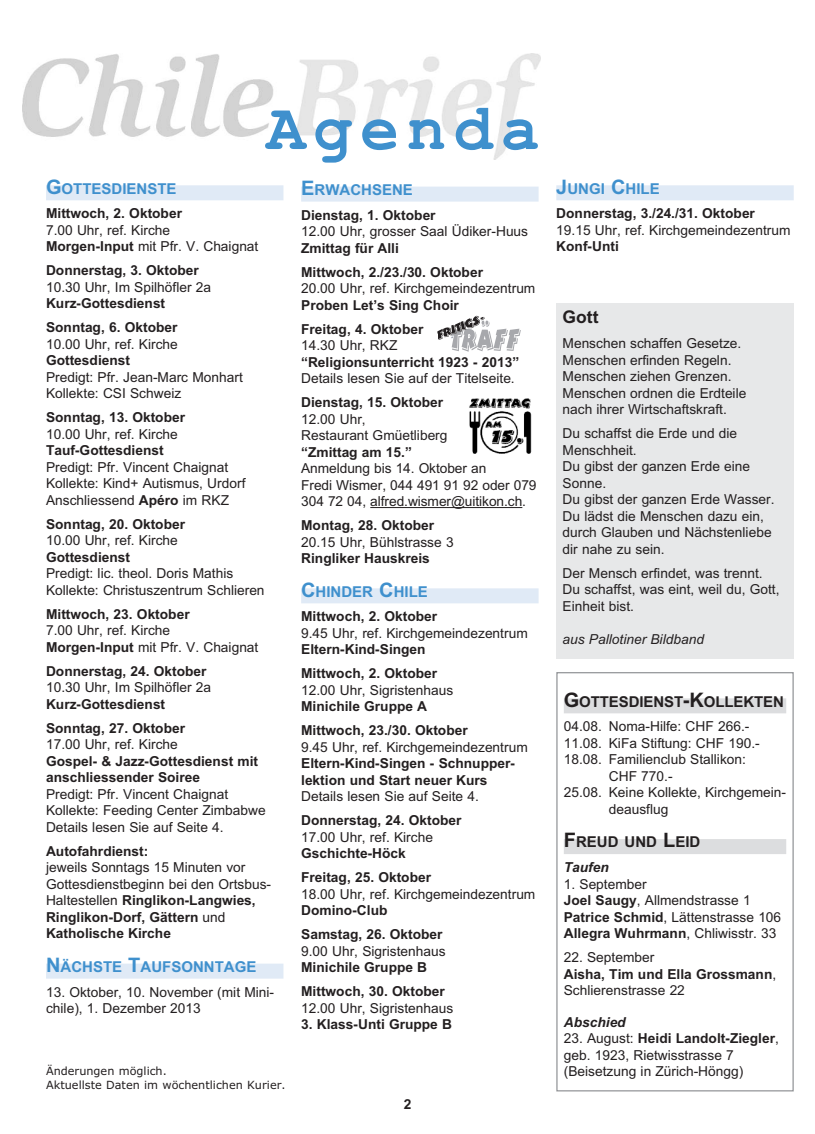
<style>
.page{position:relative;width:815px;height:1134px;background:#fff}
.page>*{position:absolute;margin:0;border:0;box-sizing:border-box;transform-origin:0 0}
.t1{font:700 65px "Courier New";letter-spacing:.12em;color:#3f90cd}
.t2{font:700 17.5px "Arial";color:#231f20}
.t3{font:700 15px "Arial";color:#3f90cd}
.t4{font:700 15px "Arial";letter-spacing:-.005em;color:#231f20}
.t5{font:13.75px/16.5px "Arial";color:#231f20}
.t6{font:700 13.75px/24px "Arial";color:#231f20}
.t7{font:italic 13.75px "Arial";color:#231f20}
.t8{font:italic 700 13.75px "Arial";color:#231f20}
.t9{font:11.25px/13.5px "Verdana";color:#231f20}
.s1{font-size:20px}
.s2{font-weight:700}
</style>
<div class="page">
<div style="left:46px;top:185px;width:237px;height:15px;background:#e0eaf6"></div>
<div style="left:46px;top:964px;width:237px;height:15px;background:#e0eaf6"></div>
<div style="left:301px;top:187px;width:238px;height:15px;background:#e0eaf6"></div>
<hr style="left:370px;top:507px;width:152px;height:1px;background:#231f20">
<div style="left:301px;top:588px;width:238px;height:15px;background:#e0eaf6"></div>
<img style="left:22px;top:54px;width:518px;height:105px">
<div style="left:556px;top:185px;width:238px;height:15px;background:#e0eaf6"></div>
<svg style="left:437px;top:316px;width:84px;height:36px"></svg>
<img style="left:469px;top:398px;width:62px;height:56px">
<div style="left:556px;top:672px;width:238px;height:419px;border:1px solid #939598"></div>
<div style="left:564px;top:698px;width:222px;height:15px;background:#dcdddf"></div>
<div style="left:564px;top:839px;width:222px;height:15px;background:#dcdddf"></div>
<div style="left:556px;top:304px;width:238px;height:355px;background:#e7e8e9"></div>
<h1 class="t1" style="left:267px;top:89px;width:275px">Agenda</h1>
<p class="t3" style="left:46px;top:180px;width:132px"><span class="s1">G</span>OTTESDIENSTE</p>
<p class="t6" style="left:46px;top:202px;width:137px">Mittwoch, 2. Oktober</p>
<p class="t5" style="left:46px;top:222px;width:214px">7.00 Uhr, ref. Kirche<br><span class="s2">Morgen-Input</span> mit Pfr. V. Chaignat</p>
<p class="t6" style="left:46px;top:259px;width:154px">Donnerstag, 3. Oktober</p>
<p class="t5" style="left:46px;top:279px;width:167px">10.30 Uhr, Im Spilhöfler 2a</p>
<p class="t6" style="left:46px;top:292px;width:133px">Kurz-Gottesdienst<br>Sonntag, 6. Oktober</p>
<p class="t5" style="left:46px;top:336px;width:133px">10.00 Uhr, ref. Kirche</p>
<p class="t6" style="left:46px;top:349px;width:86px">Gottesdienst</p>
<p class="t5" style="left:46px;top:369px;width:198px">Predigt: Pfr. Jean-Marc Monhart<br>Kollekte: CSI Schweiz</p>
<p class="t6" style="left:46px;top:406px;width:141px">Sonntag, 13. Oktober</p>
<p class="t5" style="left:46px;top:426px;width:133px">10.00 Uhr, ref. Kirche</p>
<p class="t6" style="left:46px;top:439px;width:119px">Tauf-Gottesdienst</p>
<p class="t5" style="left:46px;top:459px;width:201px">Predigt: Pfr. Vincent Chaignat<br>Kollekte: Kind+ Autismus, Urdorf<br>Anschliessend <span class="s2">Apéro</span> im RKZ</p>
<p class="t6" style="left:46px;top:512px;width:141px">Sonntag, 20. Oktober</p>
<p class="t5" style="left:46px;top:532px;width:133px">10.00 Uhr, ref. Kirche</p>
<p class="t6" style="left:46px;top:545px;width:86px">Gottesdienst</p>
<p class="t5" style="left:46px;top:565px;width:220px">Predigt: lic. theol. Doris Mathis<br>Kollekte: Christuszentrum Schlieren</p>
<p class="t6" style="left:46px;top:602px;width:145px">Mittwoch, 23. Oktober</p>
<p class="t5" style="left:46px;top:622px;width:214px">7.00 Uhr, ref. Kirche<br><span class="s2">Morgen-Input</span> mit Pfr. V. Chaignat</p>
<p class="t6" style="left:46px;top:659px;width:162px">Donnerstag, 24. Oktober</p>
<p class="t5" style="left:46px;top:679px;width:167px">10.30 Uhr, Im Spilhöfler 2a</p>
<p class="t6" style="left:46px;top:692px;width:141px">Kurz-Gottesdienst<br>Sonntag, 27. Oktober</p>
<p class="t5" style="left:46px;top:736px;width:133px">17.00 Uhr, ref. Kirche</p>
<p class="t6" style="left:46px;top:753px;width:214px;line-height:16.5px">Gospel- &amp; Jazz-Gottesdienst mit anschliessender Soiree</p>
<p class="t5" style="left:46px;top:786px;width:221px">Predigt: Pfr. Vincent Chaignat<br>Kollekte: Feeding Center Zimbabwe<br>Details lesen Sie auf Seite 4.</p>
<p class="t6" style="left:46px;top:839px;width:104px">Autofahrdienst:</p>
<p class="t5" style="left:46px;top:859px;width:227px">jeweils Sonntags 15 Minuten vor<br>Gottesdienstbeginn bei den Ortsbus-<br>Haltestellen <span class="s2">Ringlikon-Langwies,<br>Ringlikon-Dorf, Gättern</span> und<br><span class="s2">Katholische Kirche</span></p>
<p class="t3" style="left:46px;top:958px;width:212px"><span class="s1">N</span>ÄCHSTE <span class="s1">T</span>AUFSONNTAGE</p>
<p class="t5" style="left:46px;top:983px;width:230px">13. Oktober, 10. November (mit Mini&shy;chile), 1. Dezember 2013</p>
<p class="t9" style="left:46px;top:1065px;width:241px">Änderungen möglich.<br>Aktuellste Daten im wöchentlichen Kurier.</p>
<p class="t3" style="left:301px;top:181px;width:113px"><span class="s1">E</span>RWACHSENE</p>
<p class="t6" style="left:301px;top:203px;width:136px">Dienstag, 1. Oktober</p>
<p class="t5" style="left:301px;top:223px;width:228px">12.00 Uhr, grosser Saal Üdiker-Huus</p>
<p class="t6" style="left:301px;top:236px;width:183px">Zmittag für Alli<br>Mittwoch, 2./23./30. Oktober</p>
<p class="t5" style="left:301px;top:280px;width:236px">20.00 Uhr, ref. Kirchgemeindezentrum</p>
<p class="t6" style="left:301px;top:293px;width:159px">Proben Let’s Sing Choir<br>Freitag, 4. Oktober</p>
<p class="t5" style="left:301px;top:337px;width:98px">14.30 Uhr, RKZ</p>
<p class="t6" style="left:301px;top:350px;width:220px">“Religionsunterricht 1923 - 2013”</p>
<p class="t5" style="left:301px;top:370px;width:215px">Details lesen Sie auf der Titelseite.</p>
<p class="t6" style="left:301px;top:390px;width:144px">Dienstag, 15. Oktober</p>
<p class="t5" style="left:301px;top:411px;width:148px">12.00 Uhr,<br>Restaurant Gmüetliberg</p>
<p class="t6" style="left:301px;top:440px;width:112px">“Zmittag am 15.”</p>
<p class="t5" style="left:301px;top:460px;width:237px">Anmeldung bis 14. Oktober an<br>Fredi Wismer, 044 491 91 92 oder 079<br>304 72 04, alfred.wismer@uitikon.ch.</p>
<p class="t6" style="left:301px;top:513px;width:134px">Montag, 28. Oktober</p>
<p class="t5" style="left:301px;top:534px;width:154px">20.15 Uhr, Bühlstrasse 3</p>
<p class="t6" style="left:301px;top:546px;width:130px">Ringliker Hauskreis</p>
<p class="t3" style="left:301px;top:583px;width:128px"><span class="s1">C</span>HINDER <span class="s1">C</span>HILE</p>
<p class="t6" style="left:301px;top:605px;width:137px">Mittwoch, 2. Oktober</p>
<p class="t5" style="left:301px;top:625px;width:228px">9.45 Uhr, ref. Kirchgemeindezentrum</p>
<p class="t6" style="left:301px;top:638px;width:137px">Eltern-Kind-Singen<br>Mittwoch, 2. Oktober</p>
<p class="t5" style="left:301px;top:682px;width:154px">12.00 Uhr, Sigristenhaus</p>
<p class="t6" style="left:301px;top:695px;width:168px">Minichile Gruppe A<br>Mittwoch, 23./30. Oktober</p>
<p class="t5" style="left:301px;top:739px;width:228px">9.45 Uhr, ref. Kirchgemeindezentrum</p>
<p class="t6" style="left:301px;top:755px;width:215px;line-height:16.5px">Eltern-Kind-Singen - Schnupper&shy;lektion und Start neuer Kurs</p>
<p class="t5" style="left:301px;top:788px;width:179px">Details lesen Sie auf Seite 4.</p>
<p class="t6" style="left:301px;top:809px;width:162px">Donnerstag, 24. Oktober</p>
<p class="t5" style="left:301px;top:829px;width:133px">17.00 Uhr, ref. Kirche</p>
<p class="t6" style="left:301px;top:842px;width:131px">Gschichte-Höck<br>Freitag, 25. Oktober</p>
<p class="t5" style="left:301px;top:886px;width:236px">18.00 Uhr, ref. Kirchgemeindezentrum</p>
<p class="t6" style="left:301px;top:899px;width:143px">Domino-Club<br>Samstag, 26. Oktober</p>
<p class="t5" style="left:301px;top:943px;width:146px">9.00 Uhr, Sigristenhaus</p>
<p class="t6" style="left:301px;top:956px;width:145px">Minichile Gruppe B<br>Mittwoch, 30. Oktober</p>
<p class="t5" style="left:301px;top:1000px;width:154px">12.00 Uhr, Sigristenhaus</p>
<p class="t6" style="left:301px;top:1013px;width:152px">3. Klass-Unti Gruppe B</p>
<p class="t6" style="left:404px;top:1092px;width:9px">2</p>
<p class="t3" style="left:556px;top:180px;width:105px"><span class="s1">J</span>UNGI <span class="s1">C</span>HILE</p>
<p class="t6" style="left:556px;top:202px;width:200px">Donnerstag, 3./24./31. Oktober</p>
<p class="t5" style="left:556px;top:222px;width:236px">19.15 Uhr, ref. Kirchgemeindezentrum</p>
<p class="t6" style="left:556px;top:235px;width:64px">Konf-Unti</p>
<p class="t2" style="left:563px;top:306px;width:37px">Gott</p>
<p class="t5" style="left:563px;top:335px;width:185px">Menschen schaffen Gesetze.<br>Menschen erfinden Regeln.<br>Menschen ziehen Grenzen.<br>Menschen ordnen die Erdteile nach ihrer Wirtschaftskraft.</p>
<p class="t5" style="left:563px;top:425px;width:214px">Du schaffst die Erde und die<br>Menschheit.<br>Du gibst der ganzen Erde eine<br>Sonne.<br>Du gibst der ganzen Erde Wasser.<br>Du lädst die Menschen dazu ein, durch Glauben und Nächstenliebe dir nahe zu sein.</p>
<p class="t5" style="left:563px;top:565px;width:219px">Der Mensch erfindet, was trennt.<br>Du schaffst, was eint, weil du, Gott,<br>Einheit bist.</p>
<p class="t7" style="left:563px;top:631px;width:143px">aus Pallotiner Bildband</p>
<p class="t4" style="left:564px;top:693px;width:222px"><span class="s1">G</span>OTTESDIENST<span class="s1">-K</span>OLLEKTEN</p>
<p class="t5" style="left:564px;top:718px;width:187px">04.08. Noma-Hilfe: CHF 266.-</p>
<p class="t5" style="left:564px;top:735px;width:197px">11.08. KiFa Stiftung: CHF 190.-</p>
<p class="t5" style="left:564px;top:751px;width:184px">18.08. Familienclub Stallikon:</p>
<p class="t5" style="left:609px;top:768px;width:65px">CHF 770.-</p>
<p class="t5" style="left:564px;top:784px;width:224px">25.08. Keine Kollekte, Kirchgemein-</p>
<p class="t5" style="left:609px;top:801px;width:61px">deausflug</p>
<p class="t4" style="left:564px;top:833px;width:138px"><span class="s1">F</span>REUD UND <span class="s1">L</span>EID</p>
<p class="t8" style="left:564px;top:859px;width:47px">Taufen</p>
<p class="t5" style="left:564px;top:875px;width:219px">1. September<br><span class="s2">Joel Saugy</span>, Allmendstrasse 1<br><span class="s2">Patrice Schmid</span>, Lättenstrasse 106<br><span class="s2">Allegra Wuhrmann</span>, Chliwisstr. 33</p>
<p class="t5" style="left:564px;top:949px;width:214px">22. September<br><span class="s2">Aisha, Tim und Ella Grossmann</span>,<br>Schlierenstrasse 22</p>
<p class="t8" style="left:564px;top:1014px;width:63px">Abschied</p>
<p class="t5" style="left:564px;top:1030px;width:217px">23. August: <span class="s2">Heidi Landolt-Ziegler</span>, geb. 1923, Rietwisstrasse 7 (Beisetzung in Zürich-Höngg)</p>
</div>
